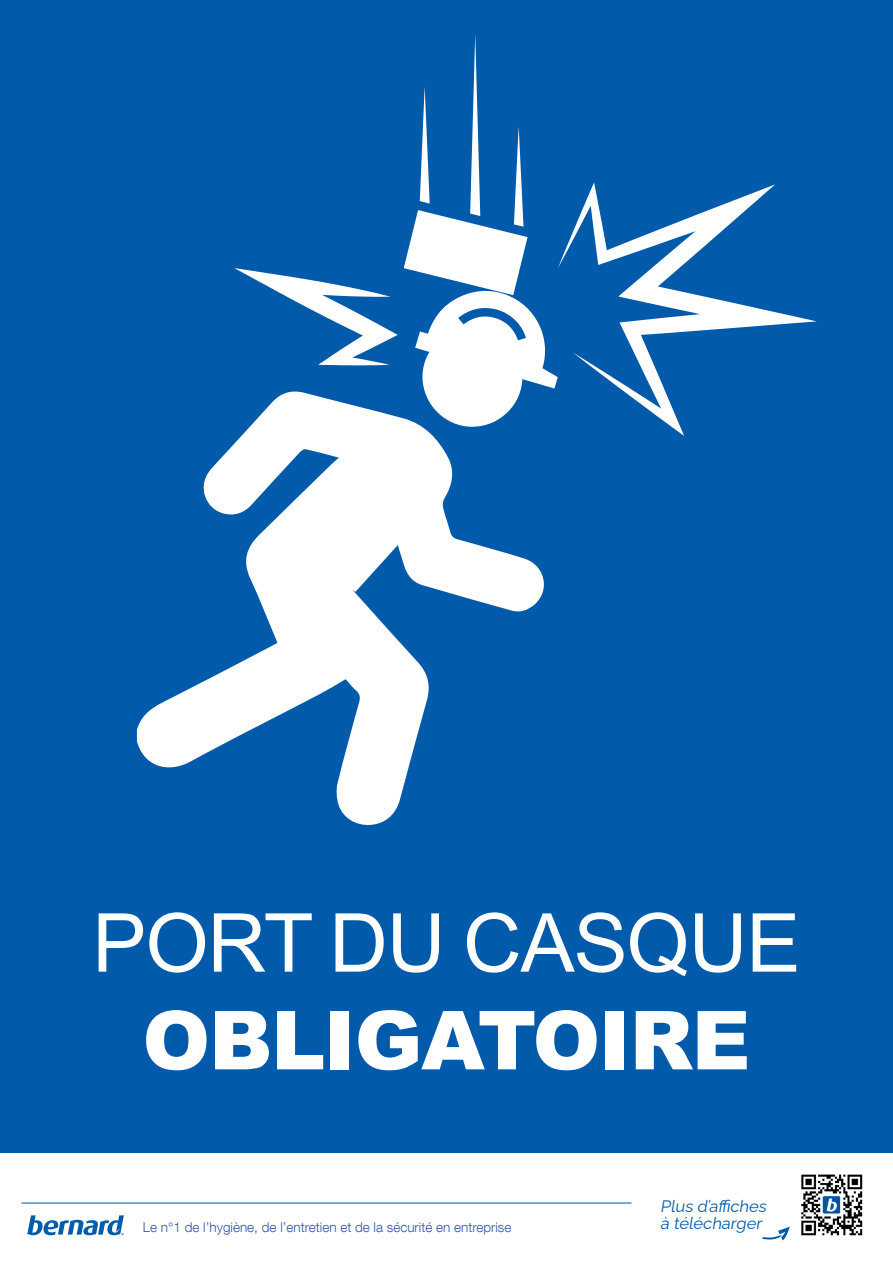
<style>
.page{position:relative;width:893px;height:1263px;background:#fff}
.page>*{position:absolute;margin:0;border:0;box-sizing:border-box;transform-origin:0 0}
.t1{font:81.45px "Arial";letter-spacing:-.015em;color:#fff}
.t2{font:900 81.45px "Arial";letter-spacing:-.015em;color:#fff}
.t3{font:italic 16.5px/16.5px "Raleway";color:#015aaa}
.t4{font:300 13.5px "Helvetica Neue LT Com";color:#3058a7}
</style>
<div class="page">
<hr style="left:21px;top:1203px;width:610px;height:1px;background:#015aaa">
<svg style="left:27px;top:1215px;width:97px;height:20px"></svg>
<img style="left:801px;top:1174px;width:62px;height:62px">
<svg style="left:762px;top:1227px;width:28px;height:13px"></svg>
<div style="left:0;top:0;width:893px;height:1152px;background:#015aaa"></div>
<svg style="left:137px;top:389px;width:407px;height:436px"></svg>
<div style="left:422px;top:327px;width:100px;height:100px;background:#fff;border-radius:50%"></div>
<svg style="left:558px;top:182px;width:259px;height:254px"></svg>
<svg style="left:234px;top:268px;width:164px;height:97px"></svg>
<svg style="left:404px;top:35px;width:154px;height:354px"></svg>
<p class="t1" style="left:92px;top:887px;width:710px">PORT DU CASQUE</p>
<p class="t2" style="left:142px;top:981px;width:609px">OBLIGATOIRE</p>
<p class="t4" style="left:143px;top:1219px;width:370px">Le n°1 de l’hygiène, de l’entretien et de la sécurité en entreprise</p>
<p class="t3" style="left:660px;top:1196px;width:111px">Plus d’affiches à télécharger</p>
</div>
